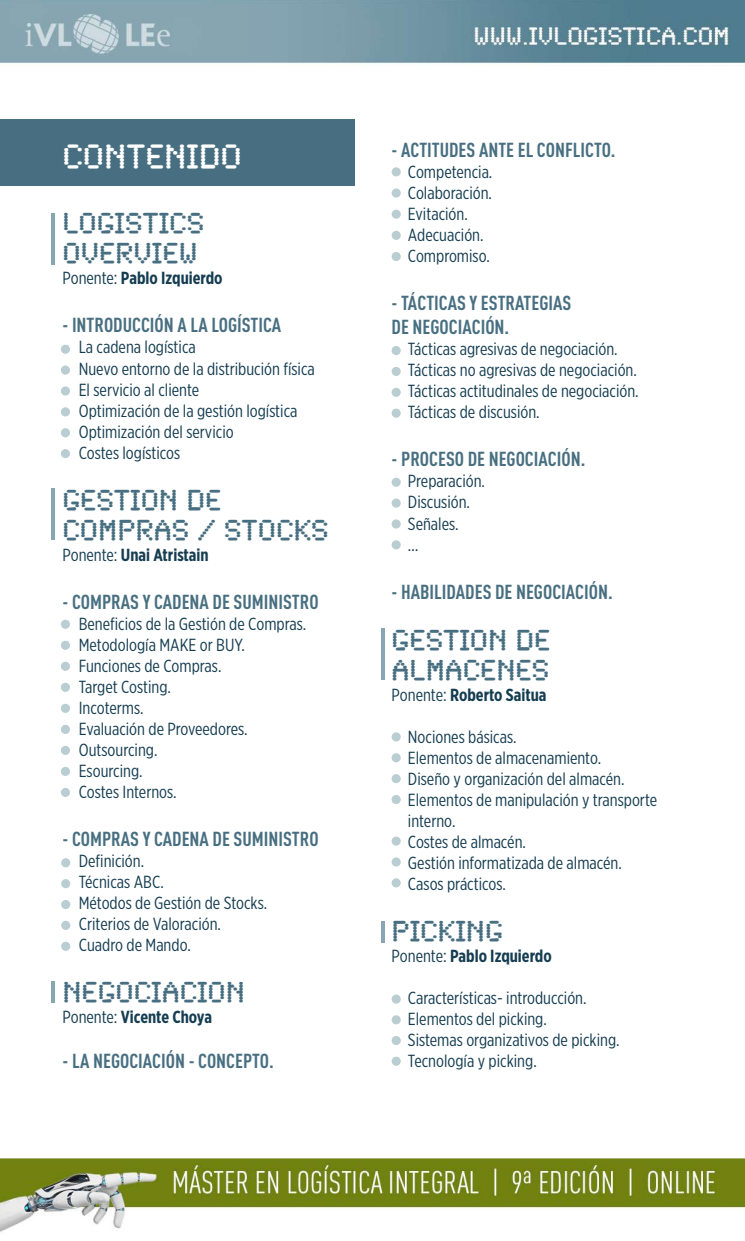
<style>
.page{position:relative;width:745px;height:1241px;background:#fff}
.page>*{position:absolute;margin:0;border:0;box-sizing:border-box;transform-origin:0 0}
.t1{font:35px "Synchro LET";color:#fff}
.t2{font:30px/30px "Synchro LET";color:#486f81}
.t3{font:700 20px/24px "DIN Cond";color:#486f81}
.t4{font:17.5px/21px "Gotham X Narrow";color:#153d51}
.t5{font:700 17.5px "Gotham X Narrow";color:#153d51}
.s1{font-weight:400}
</style>
<div class="page">
<img style="left:0;top:0;width:744px;height:1232px">
<div style="left:61px;top:428px;width:9px;height:9px;background:#b9cdd2;border-radius:50%"></div>
<div style="left:61px;top:449px;width:9px;height:9px;background:#b9cdd2;border-radius:50%"></div>
<svg style="left:61px;top:344px;width:9px;height:10px"></svg>
<div style="left:61px;top:365px;width:9px;height:9px;background:#b9cdd2;border-radius:50%"></div>
<div style="left:61px;top:386px;width:9px;height:9px;background:#b9cdd2;border-radius:50%"></div>
<div style="left:61px;top:407px;width:9px;height:9px;background:#b9cdd2;border-radius:50%"></div>
<div style="left:391px;top:346px;width:9px;height:9px;background:#b9cdd2;border-radius:50%"></div>
<div style="left:391px;top:367px;width:9px;height:9px;background:#b9cdd2;border-radius:50%"></div>
<svg style="left:391px;top:387px;width:9px;height:10px"></svg>
<svg style="left:391px;top:408px;width:9px;height:9px"></svg>
<svg style="left:391px;top:477px;width:9px;height:9px"></svg>
<svg style="left:391px;top:498px;width:9px;height:9px"></svg>
<svg style="left:391px;top:519px;width:9px;height:9px"></svg>
<svg style="left:391px;top:540px;width:9px;height:9px"></svg>
<svg style="left:391px;top:994px;width:9px;height:9px"></svg>
<svg style="left:391px;top:1015px;width:9px;height:9px"></svg>
<svg style="left:391px;top:1035px;width:9px;height:9px"></svg>
<svg style="left:391px;top:1056px;width:9px;height:9px"></svg>
<svg style="left:391px;top:732px;width:9px;height:9px"></svg>
<svg style="left:391px;top:753px;width:9px;height:9px"></svg>
<svg style="left:391px;top:774px;width:9px;height:9px"></svg>
<svg style="left:391px;top:794px;width:9px;height:10px"></svg>
<svg style="left:391px;top:836px;width:9px;height:9px"></svg>
<svg style="left:391px;top:857px;width:9px;height:9px"></svg>
<svg style="left:391px;top:878px;width:9px;height:9px"></svg>
<svg style="left:61px;top:941px;width:9px;height:9px"></svg>
<div style="left:61px;top:858px;width:9px;height:9px;background:#b9cdd2;border-radius:50%"></div>
<div style="left:61px;top:879px;width:9px;height:9px;background:#b9cdd2;border-radius:50%"></div>
<svg style="left:61px;top:899px;width:9px;height:9px"></svg>
<svg style="left:61px;top:920px;width:9px;height:9px"></svg>
<svg style="left:391px;top:210px;width:9px;height:9px"></svg>
<svg style="left:391px;top:167px;width:9px;height:9px"></svg>
<svg style="left:391px;top:188px;width:9px;height:9px"></svg>
<svg style="left:391px;top:252px;width:9px;height:9px"></svg>
<svg style="left:391px;top:231px;width:9px;height:9px"></svg>
<svg style="left:61px;top:703px;width:9px;height:9px"></svg>
<svg style="left:61px;top:724px;width:9px;height:9px"></svg>
<svg style="left:61px;top:619px;width:9px;height:9px"></svg>
<svg style="left:61px;top:640px;width:9px;height:9px"></svg>
<svg style="left:61px;top:661px;width:9px;height:9px"></svg>
<svg style="left:61px;top:682px;width:9px;height:9px"></svg>
<svg style="left:61px;top:766px;width:9px;height:9px"></svg>
<svg style="left:61px;top:787px;width:9px;height:9px"></svg>
<svg style="left:61px;top:745px;width:9px;height:9px"></svg>
<div style="left:0;top:119px;width:354px;height:67px;background:#486f81"></div>
<hr style="left:51px;top:213px;width:4px;height:51px;background:#87a6b2">
<hr style="left:51px;top:488px;width:4px;height:52px;background:#87a6b2">
<hr style="left:381px;top:628px;width:4px;height:51px;background:#87a6b2">
<hr style="left:51px;top:981px;width:4px;height:21px;background:#87a6b2">
<hr style="left:381px;top:920px;width:4px;height:22px;background:#87a6b2">
<h1 class="t1" style="left:62px;top:125px;width:181px">CONTENIDO</h1>
<h2 class="t2" style="left:62px;top:205px;width:143px">LOGISTICS<br>OVERVIEW</h2>
<p class="t5" style="left:62px;top:267px;width:161px"><span class="s1">Ponente:</span> Pablo Izquierdo</p>
<p class="t3" style="left:62px;top:313px;width:220px">- INTRODUCCIÓN A LA LOGÍSTICA</p>
<p class="t4" style="left:79px;top:336px;width:237px">La cadena logística<br>Nuevo entorno de la distribución física<br>El servicio al cliente<br>Optimización de la gestión logística<br>Optimización del servicio<br>Costes logísticos</p>
<h2 class="t2" style="left:62px;top:481px;width:267px">GESTION DE<br>COMPRAS / STOCKS</h2>
<p class="t5" style="left:62px;top:543px;width:148px"><span class="s1">Ponente:</span> Unai Atristain</p>
<p class="t3" style="left:62px;top:589px;width:257px">- COMPRAS Y CADENA DE SUMINISTRO</p>
<p class="t4" style="left:79px;top:612px;width:229px">Beneficios de la Gestión de Compras.<br>Metodología MAKE or BUY.<br>Funciones de Compras.<br>Target Costing.<br>Incoterms.<br>Evaluación de Proveedores.<br>Outsourcing.<br>Esourcing.<br>Costes Internos.</p>
<p class="t3" style="left:62px;top:826px;width:257px">- COMPRAS Y CADENA DE SUMINISTRO</p>
<p class="t4" style="left:79px;top:849px;width:190px">Definición.<br>Técnicas ABC.<br>Métodos de Gestión de Stocks.<br>Criterios de Valoración.<br>Cuadro de Mando.</p>
<h2 class="t2" style="left:62px;top:973px;width:184px">NEGOCIACION</h2>
<p class="t5" style="left:62px;top:1005px;width:151px"><span class="s1">Ponente:</span> Vicente Choya</p>
<p class="t3" style="left:62px;top:1048px;width:213px">- LA NEGOCIACIÓN - CONCEPTO.</p>
<p class="t3" style="left:391px;top:137px;width:225px">- ACTITUDES ANTE EL CONFLICTO.</p>
<p class="t4" style="left:407px;top:161px;width:86px">Competencia.<br>Colaboración.<br>Evitación.<br>Adecuación.<br>Compromiso.</p>
<p class="t3" style="left:391px;top:290px;width:181px">- TÁCTICAS Y ESTRATEGIAS<br>DE NEGOCIACIÓN.</p>
<p class="t4" style="left:407px;top:338px;width:232px">Tácticas agresivas de negociación.<br>Tácticas no agresivas de negociación.<br>Tácticas actitudinales de negociación.<br>Tácticas de discusión.</p>
<p class="t3" style="left:391px;top:446px;width:195px">- PROCESO DE NEGOCIACIÓN.</p>
<p class="t4" style="left:407px;top:470px;width:79px">Preparación.<br>Discusión.<br>Señales.<br>…</p>
<p class="t3" style="left:391px;top:578px;width:222px">- HABILIDADES DE NEGOCIACIÓN.</p>
<h2 class="t2" style="left:391px;top:621px;width:160px">GESTION DE<br>ALMACENES</h2>
<p class="t5" style="left:391px;top:683px;width:156px"><span class="s1">Ponente:</span> Roberto Saitua</p>
<p class="t4" style="left:407px;top:725px;width:250px">Nociones básicas.<br>Elementos de almacenamiento.<br>Diseño y organización del almacén.<br>Elementos de manipulación y transporte interno.<br>Costes de almacén.<br>Gestión informatizada de almacén.<br>Casos prácticos.</p>
<h2 class="t2" style="left:391px;top:912px;width:113px">PICKING</h2>
<p class="t5" style="left:391px;top:944px;width:161px"><span class="s1">Ponente:</span> Pablo Izquierdo</p>
<p class="t4" style="left:407px;top:986px;width:213px">Características- introducción.<br>Elementos del picking.<br>Sistemas organizativos de picking.<br>Tecnología y picking.</p>
</div>
